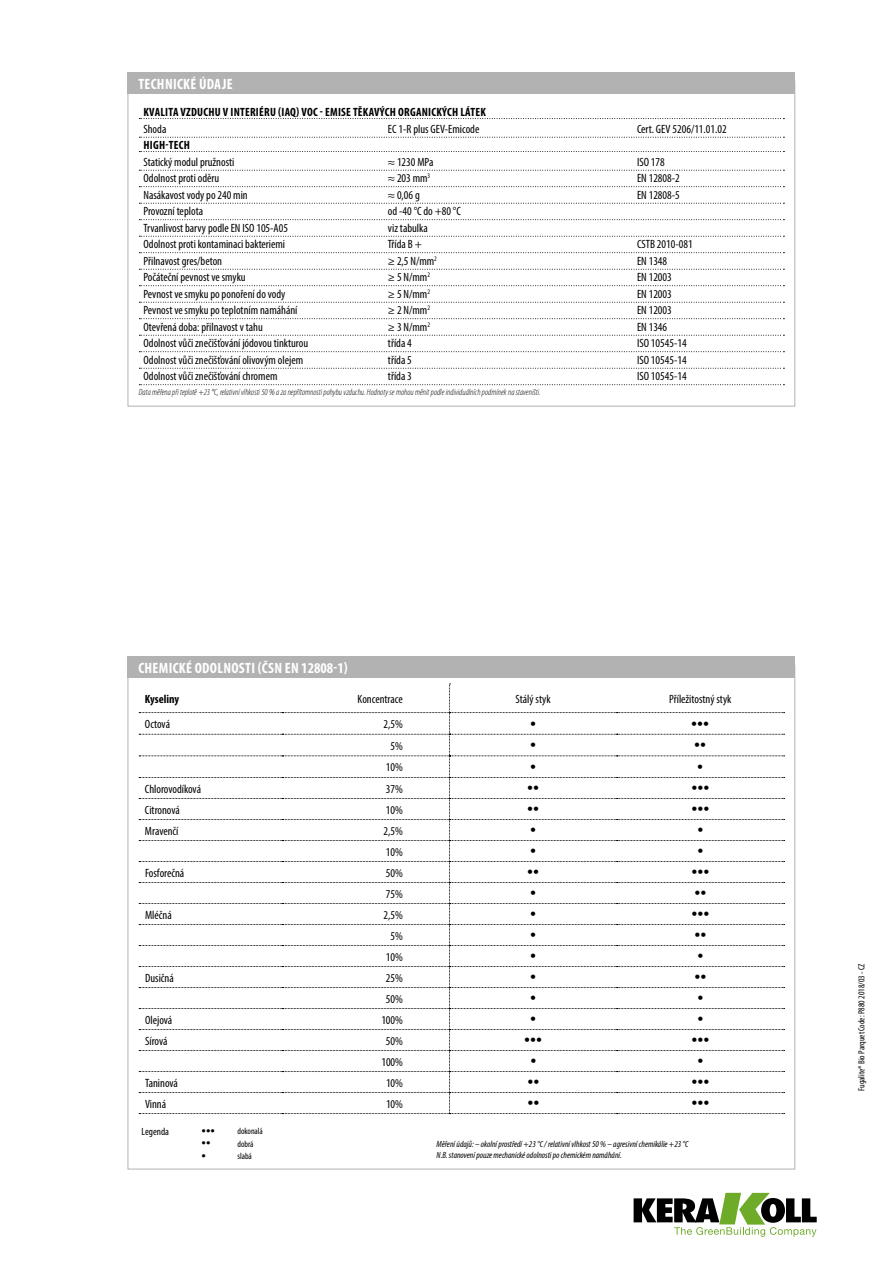
<style>
.page{position:relative;width:893px;height:1263px;background:#fff}
.page>*{position:absolute;margin:0;border:0;box-sizing:border-box;transform-origin:0 0}
.t1{font:700 condensed 15px "Myriad Pro";letter-spacing:.02em;color:#fff}
.t2{font:condensed 12px "Myriad Pro";color:#000}
.t3{font:700 condensed 12px "Myriad Pro";letter-spacing:.02em;color:#000}
.t4{font:12px "Helvetica Neue LT Std";color:#000}
.t5{font:700 condensed 12px "Myriad Pro";color:#000}
.t6{font:condensed 10.5px "Myriad Pro";color:#000}
.t7{font:italic 300 condensed 9px "Myriad Pro";color:#000}
.t8{font:italic condensed 9px/10.8px "Myriad Pro";color:#000}
.t9{font:condensed 9px "Myriad Pro";color:#000}
.t10{font:9px "Helvetica Neue LT Std";color:#000}
</style>
<div class="page">
<svg style="left:634px;top:1193px;width:183px;height:44px"></svg>
<svg style="left:139px;top:118px;width:645px;height:1px"></svg>
<svg style="left:139px;top:137px;width:645px;height:1px"></svg>
<svg style="left:139px;top:151px;width:645px;height:1px"></svg>
<svg style="left:139px;top:170px;width:645px;height:1px"></svg>
<svg style="left:139px;top:186px;width:645px;height:1px"></svg>
<svg style="left:139px;top:203px;width:645px;height:1px"></svg>
<svg style="left:139px;top:219px;width:645px;height:1px"></svg>
<svg style="left:139px;top:236px;width:645px;height:1px"></svg>
<svg style="left:139px;top:252px;width:645px;height:1px"></svg>
<svg style="left:139px;top:269px;width:645px;height:1px"></svg>
<svg style="left:139px;top:285px;width:645px;height:1px"></svg>
<svg style="left:139px;top:302px;width:645px;height:1px"></svg>
<svg style="left:139px;top:318px;width:645px;height:1px"></svg>
<svg style="left:139px;top:335px;width:645px;height:1px"></svg>
<svg style="left:139px;top:351px;width:645px;height:1px"></svg>
<svg style="left:139px;top:368px;width:645px;height:1px"></svg>
<svg style="left:139px;top:384px;width:645px;height:1px"></svg>
<div style="left:128px;top:72px;width:667px;height:22px;background:#b3b2b2"></div>
<svg style="left:139px;top:684px;width:646px;height:430px"></svg>
<div style="left:128px;top:656px;width:667px;height:22px;background:#b3b2b2"></div>
<p class="t1" style="left:138px;top:74px;width:96px">TECHNICKÉ ÚDAJE</p>
<p class="t3" style="left:144px;top:105px;width:344px">KVALITA VZDUCHU V INTERIÉRU (IAQ) VOC - EMISE TĚKAVÝCH ORGANICKÝCH LÁTEK</p>
<p class="t2" style="left:143px;top:121px;width:24px">Shoda</p>
<p class="t2" style="left:388px;top:121px;width:93px">EC 1-R plus GEV-Emicode</p>
<p class="t2" style="left:637px;top:121px;width:91px">Cert. GEV 5206/11.01.02</p>
<p class="t3" style="left:144px;top:138px;width:48px">HIGH-TECH</p>
<p class="t2" style="left:143px;top:154px;width:93px">Statický modul pružnosti</p>
<p class="t2" style="left:388px;top:154px;width:47px">≈ 1230 MPa</p>
<p class="t2" style="left:637px;top:154px;width:29px">ISO 178</p>
<p class="t2" style="left:143px;top:171px;width:77px">Odolnost proti oděru</p>
<p class="t2" style="left:388px;top:171px;width:44px">≈ 203 mm<sup>3</sup></p>
<p class="t2" style="left:637px;top:171px;width:44px">EN 12808-2</p>
<p class="t2" style="left:143px;top:187px;width:106px">Nasákavost vody po 240 min</p>
<p class="t2" style="left:388px;top:187px;width:33px">≈ 0,06 g</p>
<p class="t2" style="left:637px;top:187px;width:44px">EN 12808-5</p>
<p class="t2" style="left:143px;top:204px;width:61px">Provozní teplota</p>
<p class="t2" style="left:388px;top:204px;width:74px">od -40 °C do +80 °C</p>
<p class="t2" style="left:143px;top:220px;width:146px">Trvanlivost barvy podle EN ISO 105-A05</p>
<p class="t2" style="left:388px;top:220px;width:41px">viz tabulka</p>
<p class="t2" style="left:143px;top:237px;width:143px">Odolnost proti kontaminaci bakteriemi</p>
<p class="t2" style="left:388px;top:237px;width:35px">Třída B +</p>
<p class="t2" style="left:637px;top:237px;width:57px">CSTB 2010-081</p>
<p class="t2" style="left:143px;top:253px;width:80px">Přilnavost gres/beton</p>
<p class="t2" style="left:388px;top:253px;width:50px">≥ 2,5 N/mm<sup>2</sup></p>
<p class="t2" style="left:637px;top:253px;width:32px">EN 1348</p>
<p class="t2" style="left:143px;top:270px;width:104px">Počáteční pevnost ve smyku</p>
<p class="t2" style="left:388px;top:270px;width:44px">≥ 5 N/mm<sup>2</sup></p>
<p class="t2" style="left:637px;top:270px;width:36px">EN 12003</p>
<p class="t2" style="left:143px;top:286px;width:143px">Pevnost ve smyku po ponoření do vody</p>
<p class="t2" style="left:388px;top:286px;width:44px">≥ 5 N/mm<sup>2</sup></p>
<p class="t2" style="left:637px;top:286px;width:36px">EN 12003</p>
<p class="t2" style="left:143px;top:303px;width:155px">Pevnost ve smyku po teplotním namáhání</p>
<p class="t2" style="left:388px;top:303px;width:44px">≥ 2 N/mm<sup>2</sup></p>
<p class="t2" style="left:637px;top:303px;width:36px">EN 12003</p>
<p class="t2" style="left:143px;top:319px;width:121px">Otevřená doba: přilnavost v tahu</p>
<p class="t2" style="left:388px;top:319px;width:44px">≥ 3 N/mm<sup>2</sup></p>
<p class="t2" style="left:637px;top:319px;width:32px">EN 1346</p>
<p class="t2" style="left:143px;top:336px;width:166px">Odolnost vůči znečišťování jódovou tinkturou</p>
<p class="t2" style="left:388px;top:336px;width:25px">třída 4</p>
<p class="t2" style="left:637px;top:336px;width:51px">ISO 10545-14</p>
<p class="t2" style="left:143px;top:352px;width:161px">Odolnost vůči znečišťování olivovým olejem</p>
<p class="t2" style="left:388px;top:352px;width:25px">třída 5</p>
<p class="t2" style="left:637px;top:352px;width:51px">ISO 10545-14</p>
<p class="t2" style="left:143px;top:369px;width:136px">Odolnost vůči znečišťování chromem</p>
<p class="t2" style="left:388px;top:369px;width:25px">třída 3</p>
<p class="t2" style="left:637px;top:369px;width:51px">ISO 10545-14</p>
<p class="t7" style="left:139px;top:387px;width:403px">Data měřena při teplotě +23 °C, relativní vlhkosti 50 % a za nepřítomnosti pohybu vzduchu. Hodnoty se mohou měnit podle individuálních podmínek na staveništi.</p>
<p class="t1" style="left:138px;top:658px;width:211px">CHEMICKÉ ODOLNOSTI (ČSN EN 12808-1)</p>
<p class="t5" style="left:145px;top:691px;width:36px">Kyseliny</p>
<p class="t2" style="left:358px;top:691px;width:47px">Koncentrace</p>
<p class="t2" style="left:516px;top:691px;width:37px">Stálý styk</p>
<p class="t2" style="left:669px;top:691px;width:64px">Příležitostný styk</p>
<p class="t2" style="left:145px;top:717px;width:27px">Octová</p>
<p class="t2" style="left:383px;top:717px;width:21px">2,5%</p>
<p class="t4" style="left:530px;top:716px;width:7px">•</p>
<p class="t4" style="left:691px;top:716px;width:19px">•••</p>
<p class="t2" style="left:390px;top:738px;width:14px">5%</p>
<p class="t4" style="left:530px;top:738px;width:7px">•</p>
<p class="t4" style="left:694px;top:738px;width:13px">••</p>
<p class="t2" style="left:386px;top:760px;width:18px">10%</p>
<p class="t4" style="left:530px;top:759px;width:7px">•</p>
<p class="t4" style="left:697px;top:759px;width:7px">•</p>
<p class="t2" style="left:145px;top:781px;width:58px">Chlorovodíková</p>
<p class="t2" style="left:386px;top:781px;width:18px">37%</p>
<p class="t4" style="left:527px;top:781px;width:13px">••</p>
<p class="t4" style="left:691px;top:781px;width:19px">•••</p>
<p class="t2" style="left:145px;top:802px;width:36px">Citronová</p>
<p class="t2" style="left:386px;top:802px;width:18px">10%</p>
<p class="t4" style="left:527px;top:802px;width:13px">••</p>
<p class="t4" style="left:691px;top:802px;width:19px">•••</p>
<p class="t2" style="left:145px;top:823px;width:35px">Mravenčí</p>
<p class="t2" style="left:384px;top:823px;width:21px">2,5%</p>
<p class="t4" style="left:530px;top:823px;width:7px">•</p>
<p class="t4" style="left:697px;top:823px;width:7px">•</p>
<p class="t2" style="left:386px;top:844px;width:18px">10%</p>
<p class="t4" style="left:530px;top:844px;width:7px">•</p>
<p class="t4" style="left:697px;top:844px;width:7px">•</p>
<p class="t2" style="left:145px;top:865px;width:41px">Fosforečná</p>
<p class="t2" style="left:386px;top:865px;width:18px">50%</p>
<p class="t4" style="left:527px;top:865px;width:13px">••</p>
<p class="t4" style="left:691px;top:865px;width:19px">•••</p>
<p class="t2" style="left:386px;top:886px;width:18px">75%</p>
<p class="t4" style="left:530px;top:886px;width:7px">•</p>
<p class="t4" style="left:694px;top:886px;width:13px">••</p>
<p class="t2" style="left:145px;top:907px;width:28px">Mléčná</p>
<p class="t2" style="left:384px;top:907px;width:21px">2,5%</p>
<p class="t4" style="left:530px;top:907px;width:7px">•</p>
<p class="t4" style="left:691px;top:907px;width:19px">•••</p>
<p class="t2" style="left:391px;top:928px;width:14px">5%</p>
<p class="t4" style="left:530px;top:928px;width:7px">•</p>
<p class="t4" style="left:694px;top:928px;width:13px">••</p>
<p class="t2" style="left:386px;top:949px;width:18px">10%</p>
<p class="t4" style="left:530px;top:949px;width:7px">•</p>
<p class="t4" style="left:697px;top:949px;width:7px">•</p>
<p class="t2" style="left:145px;top:970px;width:30px">Dusičná</p>
<p class="t2" style="left:386px;top:970px;width:18px">25%</p>
<p class="t4" style="left:530px;top:970px;width:7px">•</p>
<p class="t4" style="left:694px;top:970px;width:13px">••</p>
<p class="t2" style="left:386px;top:991px;width:18px">50%</p>
<p class="t4" style="left:530px;top:991px;width:7px">•</p>
<p class="t4" style="left:697px;top:991px;width:7px">•</p>
<p class="t2" style="left:145px;top:1012px;width:29px">Olejová</p>
<p class="t2" style="left:381px;top:1012px;width:23px">100%</p>
<p class="t4" style="left:530px;top:1012px;width:7px">•</p>
<p class="t4" style="left:697px;top:1012px;width:7px">•</p>
<p class="t2" style="left:145px;top:1033px;width:24px">Sírová</p>
<p class="t2" style="left:386px;top:1033px;width:18px">50%</p>
<p class="t4" style="left:524px;top:1033px;width:19px">•••</p>
<p class="t4" style="left:691px;top:1033px;width:19px">•••</p>
<p class="t2" style="left:381px;top:1054px;width:23px">100%</p>
<p class="t4" style="left:530px;top:1054px;width:7px">•</p>
<p class="t4" style="left:697px;top:1054px;width:7px">•</p>
<p class="t2" style="left:145px;top:1075px;width:34px">Taninová</p>
<p class="t2" style="left:386px;top:1075px;width:18px">10%</p>
<p class="t4" style="left:527px;top:1075px;width:13px">••</p>
<p class="t4" style="left:691px;top:1075px;width:19px">•••</p>
<p class="t2" style="left:145px;top:1096px;width:23px">Vinná</p>
<p class="t2" style="left:386px;top:1096px;width:18px">10%</p>
<p class="t4" style="left:527px;top:1096px;width:13px">••</p>
<p class="t4" style="left:691px;top:1096px;width:19px">•••</p>
<p class="t6" style="left:142px;top:1125px;width:29px">Legenda</p>
<p class="t10" style="left:202px;top:1125px;width:15px">•••</p>
<p class="t9" style="left:237px;top:1125px;width:27px">dokonalá</p>
<p class="t10" style="left:202px;top:1138px;width:10px">••</p>
<p class="t9" style="left:237px;top:1138px;width:18px">dobrá</p>
<p class="t10" style="left:202px;top:1150px;width:6px">•</p>
<p class="t9" style="left:237px;top:1151px;width:16px">slabá</p>
<p class="t8" style="left:437px;top:1139px;width:253px">Měření údajů: – okolní prostředí +23 °C / relativní vlhkost 50 %– agresivní chemikálie +23 °C<br>N.B. stanovení pouze mechanické odolnosti po chemickém namáhání.</p>
<p class="t9" style="left:856px;top:1091px;width:129px;rotate:-90deg">Fugalite® Bio Parquet Code: P880 2018/03 - CZ</p>
</div>
